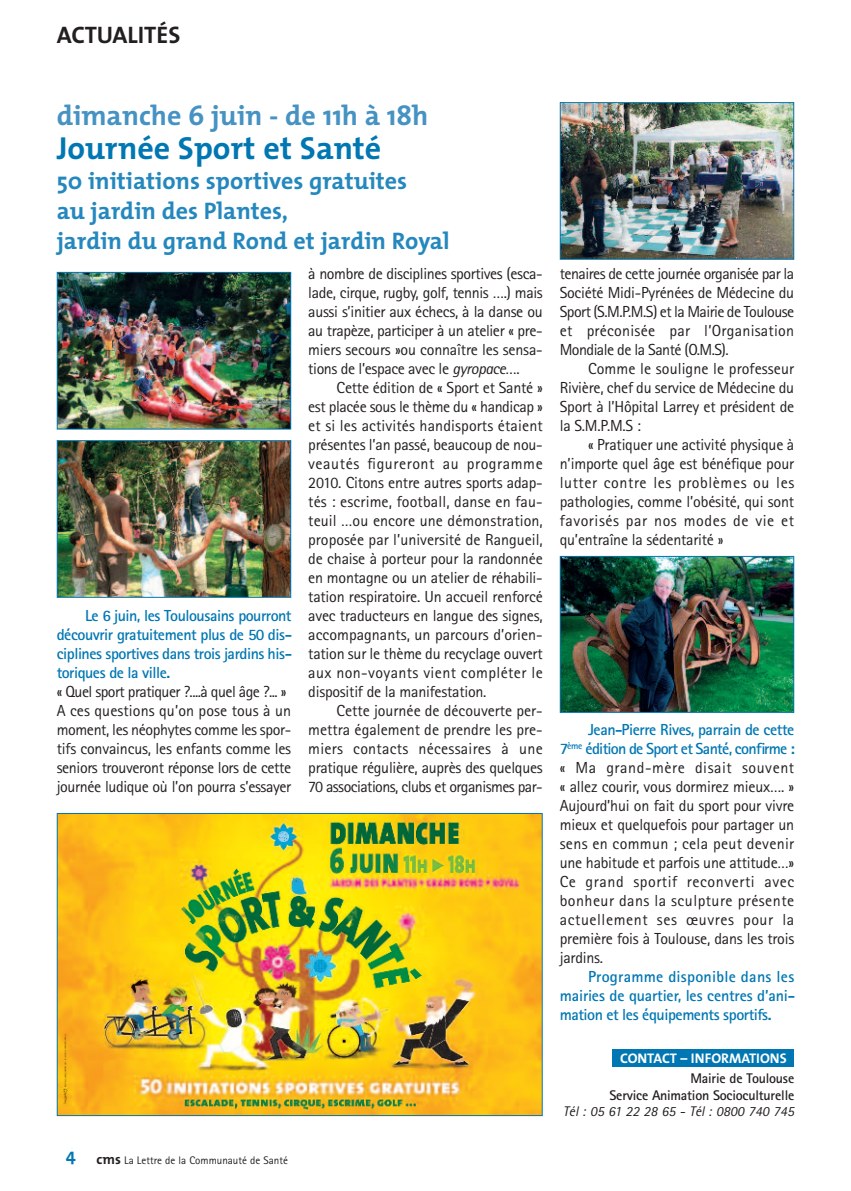
<style>
.page{position:relative;width:851px;height:1191px;background:#fff}
.page>*{position:absolute;margin:0;border:0;box-sizing:border-box;transform-origin:0 0}
.t1{font:700 32px "The Mix";color:#0077b2}
.t2{font:700 28px "The Mix";color:#4592c3}
.t3{font:700 24px/30px "The Mix";color:#2488be}
.t4{font:700 24px "The Mix";letter-spacing:-.005em;color:#231f20}
.t5{font:16px/19px "Rotis Sans Serif";letter-spacing:-.015em;color:#231f20;text-align:justify}
.t6{font:700 16px/19px "Rotis Sans Serif";letter-spacing:-.035em;color:#0077b2;text-align:justify}
.t7{font:700 14px/16.8px "Rotis Sans Serif";letter-spacing:-.02em;color:#231f20;text-align:right}
.t8{font:italic 14px "Rotis Sans Serif";color:#231f20}
.t9{font:700 14px "The Mix";color:#fff}
.t10{font:11px "Rotis Sans Serif";color:#231f20}
.s1{font-style:italic}
.s2{font-family:"The Mix";font-weight:700;font-size:14px}
.s3{font-weight:700;color:#0077b2}
</style>
<div class="page">
<div style="left:612px;top:1049px;width:182px;height:17px;background:#0077b2"></div>
<img style="left:59px;top:815px;width:481px;height:299px">
<div style="left:57px;top:813px;width:485px;height:303px;border:1px solid #0077b2"></div>
<img style="left:561px;top:104px;width:231px;height:154px">
<div style="left:559px;top:102px;width:235px;height:158px;border:1px solid #0077b2"></div>
<img style="left:59px;top:442px;width:230px;height:154px">
<div style="left:57px;top:440px;width:234px;height:158px;border:1px solid #0077b2"></div>
<img style="left:59px;top:274px;width:230px;height:153px">
<div style="left:57px;top:272px;width:234px;height:157px;border:1px solid #0077b2"></div>
<img style="left:561px;top:558px;width:231px;height:153px">
<div style="left:559px;top:556px;width:235px;height:157px;border:1px solid #0077b2"></div>
<h3 class="t4" style="left:57px;top:27px;width:125px">ACTUALITÉS</h3>
<h2 class="t2" style="left:57px;top:106px;width:373px">dimanche 6 juin - de 11h à 18h</h2>
<h1 class="t1" style="left:57px;top:137px;width:326px">Journée Sport et Santé</h1>
<h3 class="t3" style="left:57px;top:168px;width:394px">50 initiations sportives gratuites<br>au jardin des Plantes,<br>jardin du grand Rond et jardin Royal</h3>
<p class="t6" style="left:57px;top:608px;width:237px;text-indent:28px">Le 6 juin, les Toulousains pourront découvrir gratuitement plus de 50 dis&shy;ciplines sportives dans trois jardins his&shy;toriques de la ville.</p>
<p class="t5" style="left:57px;top:684px;width:236px;text-align:left">« Quel sport pratiquer ?....à quel âge ?... » A ces questions qu’on pose tous à un moment, les néophytes comme les spor&shy;tifs convaincus, les enfants comme les seniors trouveront réponse lors de cette journée ludique où l’on pourra s’essayer</p>
<p class="t5" style="left:308px;top:266px;width:236px">à nombre de disciplines sportives (esca&shy;lade, cirque, rugby, golf, tennis ….) mais aussi s’initier aux échecs, à la danse ou au trapèze, participer à un atelier « pre&shy;miers secours »ou connaître les sensa&shy;tions de l’espace avec le <span class="s1">gyropace</span>….</p>
<p class="t5" style="left:308px;top:380px;width:236px;text-indent:28px">Cette édition de « Sport et Santé » est placée sous le thème du « handicap » et si les activités handisports étaient présentes l’an passé, beaucoup de nou&shy;veautés figureront au programme 2010. Citons entre autres sports adap&shy;tés : escrime, football, danse en fau&shy;teuil …ou encore une démonstration, proposée par l’université de Rangueil, de chaise à porteur pour la randonnée en montagne ou un atelier de réhabili&shy;tation respiratoire. Un accueil renforcé avec traducteurs en langue des signes, accompagnants, un parcours d’orien&shy;tation sur le thème du recyclage ouvert aux non-voyants vient compléter le dispositif de la manifestation.</p>
<p class="t5" style="left:308px;top:703px;width:236px;text-indent:28px">Cette journée de découverte per&shy;mettra également de prendre les pre&shy;miers contacts nécessaires à une pratique régulière, auprès des quelques 70 associations, clubs et organismes par-</p>
<p class="t10" style="left:66px;top:1156px;width:223px"><sup>4</sup> <span class="s2">cms</span> La Lettre de la Communauté de Santé</p>
<p class="t5" style="left:559px;top:266px;width:236px">tenaires de cette journée organisée par la Société Midi-Pyrénées de Médecine du Sport (S.M.P.M.S) et la Mairie de Toulouse et préconisée par l’Organisation Mondiale de la Santé (O.M.S).</p>
<p class="t5" style="left:559px;top:361px;width:236px;text-indent:28px">Comme le souligne le professeur Rivière, chef du service de Médecine du Sport à l’Hôpital Larrey et président de la S.M.P.M.S :</p>
<p class="t5" style="left:559px;top:437px;width:236px;text-indent:28px">« Pratiquer une activité physique à n’importe quel âge est bénéfique pour lutter contre les problèmes ou les pathologies, comme l’obésité, qui sont favorisés par nos modes de vie et qu’entraîne la sédentarité »</p>
<p class="t5" style="left:559px;top:722px;width:236px;text-indent:28px"><span class="s3">Jean-Pierre Rives, parrain de cette 7</span><sup>ème</sup> <span class="s3">édition de Sport et Santé, confirme : </span>« Ma grand-mère disait souvent « allez courir, vous dormirez mieux…. » Aujourd’hui on fait du sport pour vivre mieux et quelquefois pour partager un sens en commun ; cela peut devenir une habitude et parfois une attitude…» Ce grand sportif reconverti avec bonheur dans la sculpture présente actuellement ses œuvres pour la première fois à Toulouse, dans les trois jardins.</p>
<p class="t6" style="left:559px;top:969px;width:237px;text-indent:28px">Programme disponible dans les mairies de quartier, les centres d’ani&shy;mation et les équipements sportifs.</p>
<p class="t9" style="left:620px;top:1053px;width:168px">CONTACT – INFORMATIONS</p>
<p class="t7" style="left:609px;top:1071px;width:186px">Mairie de Toulouse<br>Service Animation Socioculturelle</p>
<p class="t8" style="left:563px;top:1106px;width:232px">Tél : 05 61 22 28 65 - Tél : 0800 740 745</p>
</div>
